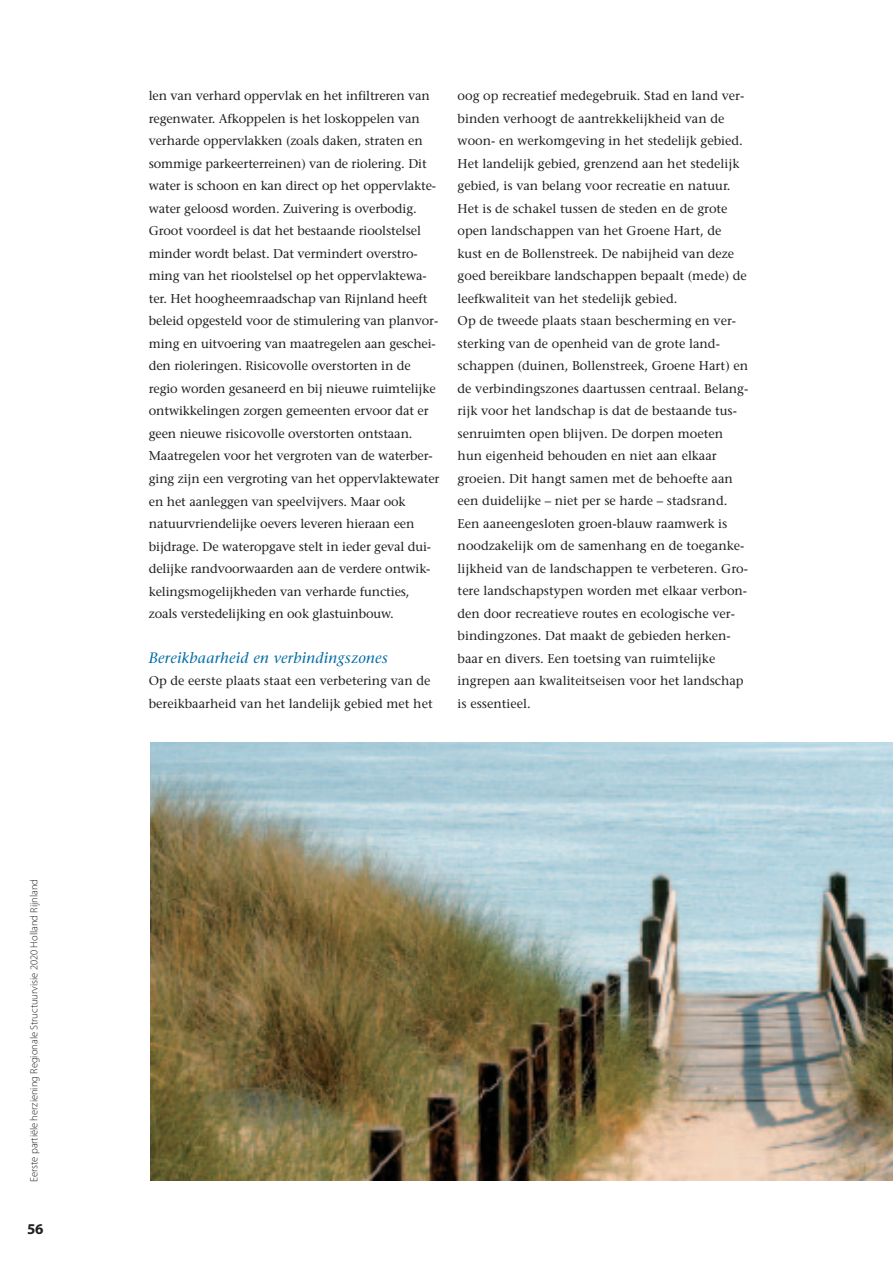
<style>
.page{position:relative;width:893px;height:1263px;background:#fff}
.page>*{position:absolute;margin:0;border:0;box-sizing:border-box;transform-origin:0 0}
.t1{font:italic 15px "Stone Serif";letter-spacing:.02em;color:#006da6}
.t2{font:700 15px "Myriad";color:#231f20}
.t3{font:12.75px/22.5px "Stone Serif";color:#231f20}
.t4{font:300 10.5px "Myriad";color:#231f20}
</style>
<div class="page">
<img style="left:150px;top:743px;width:743px;height:437px">
<p class="t4" style="left:29px;top:1182px;width:304px;rotate:-90deg">Eerste partiële herziening Regionale Structuurvisie 2020 Holland Rijnland</p>
<p class="t2" style="left:27px;top:1221px;width:18px">56</p>
<p class="t3" style="left:149px;top:85px;width:292px">len van verhard oppervlak en het infiltreren van regenwater. Afkoppelen is het loskoppelen van verharde oppervlakken (zoals daken, straten en sommige parkeerterreinen) van de riolering. Dit water is schoon en kan direct op het oppervlakte&shy;water geloosd worden. Zuivering is overbodig.<br>Groot voordeel is dat het bestaande rioolstelsel minder wordt belast. Dat vermindert overstro&shy;ming van het rioolstelsel op het oppervlaktewa&shy;ter. Het hoogheemraadschap van Rijnland heeft beleid opgesteld voor de stimulering van planvor&shy;ming en uitvoering van maatregelen aan geschei&shy;den rioleringen. Risicovolle overstorten in de regio worden gesaneerd en bij nieuwe ruimtelijke ontwikkelingen zorgen gemeenten ervoor dat er geen nieuwe risicovolle overstorten ontstaan.<br>Maatregelen voor het vergroten van de waterber&shy;ging zijn een vergroting van het oppervlaktewater en het aanleggen van speelvijvers. Maar ook natuurvriendelijke oevers leveren hieraan een bijdrage. De wateropgave stelt in ieder geval dui&shy;delijke randvoorwaarden aan de verdere ontwik&shy;kelingsmogelijkheden van verharde functies, zoals verstedelijking en ook glastuinbouw.</p>
<p class="t1" style="left:149px;top:649px;width:241px">Bereikbaarheid en verbindingszones</p>
<p class="t3" style="left:149px;top:670px;width:285px">Op de eerste plaats staat een verbetering van de bereikbaarheid van het landelijk gebied met het</p>
<p class="t3" style="left:458px;top:85px;width:292px">oog op recreatief medegebruik. Stad en land ver&shy;binden verhoogt de aantrekkelijkheid van de woon- en werkomgeving in het stedelijk gebied.<br>Het landelijk gebied, grenzend aan het stedelijk gebied, is van belang voor recreatie en natuur.<br>Het is de schakel tussen de steden en de grote open landschappen van het Groene Hart, de kust en de Bollenstreek. De nabijheid van deze goed bereikbare landschappen bepaalt (mede) de leefkwaliteit van het stedelijk gebied.<br>Op de tweede plaats staan bescherming en ver&shy;sterking van de openheid van de grote land&shy;schappen (duinen, Bollenstreek, Groene Hart) en de verbindingszones daartussen centraal. Belang&shy;rijk voor het landschap is dat de bestaande tus&shy;senruimten open blijven. De dorpen moeten hun eigenheid behouden en niet aan elkaar groeien. Dit hangt samen met de behoefte aan een duidelijke – niet per se harde – stadsrand.<br>Een aaneengesloten groen-blauw raamwerk is noodzakelijk om de samenhang en de toeganke&shy;lijkheid van de landschappen te verbeteren. Gro&shy;tere landschapstypen worden met elkaar verbon&shy;den door recreatieve routes en ecologische ver&shy;bindingzones. Dat maakt de gebieden herken&shy;baar en divers. Een toetsing van ruimtelijke ingrepen aan kwaliteitseisen voor het landschap is essentieel.</p>
</div>
